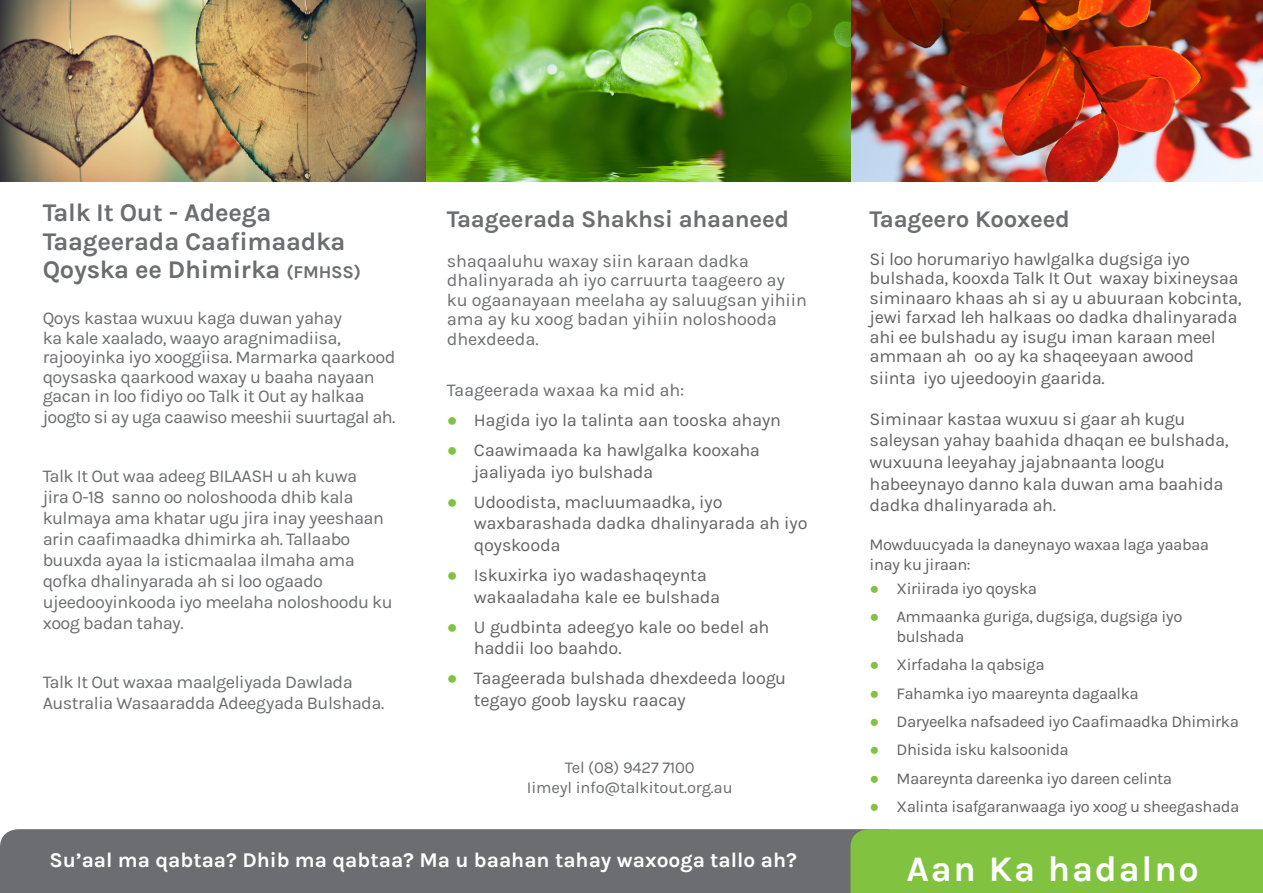
<style>
.page{position:relative;width:1263px;height:893px;background:#fff}
.page>*{position:absolute;margin:0;border:0;box-sizing:border-box;transform-origin:0 0}
.text{font:700 36px "Karla";letter-spacing:.05em;color:#fff}
.text-2{font:700 25.5px/28.5px "Karla";letter-spacing:-.01em;color:#6c6d70}
.Bullet_Green_HM{font:700 24px "Karla";letter-spacing:-.01em;color:#6c6d70}
.text-3{font:700 24px "Karla";letter-spacing:-.01em;color:#6c6d70}
.text-4{font:700 21px "Karla";color:#fff}
.Bullet_Green_HM-2{font:18px/21.6px "Karla";letter-spacing:-.02em;color:#636366}
.text-5{font:18px/21px "Karla";letter-spacing:-.03em;color:#6c6d70}
.Bullet_Green_HM-3{font:18px/19.5px "Karla";letter-spacing:-.01em;color:#6c6d70}
.text-6{font:16.5px/19.8px "Karla";letter-spacing:-.03em;color:#636366}
.Bullet_Green_HM-4{font:16.5px "Karla";letter-spacing:-.01em;color:#6c6d70}
.s1{font-size:18px}
.s2{font-family:"Arial";color:#81c340}
</style>
<div class="page">
<div style="left:0;top:829px;width:850px;height:64px;background:#6c6d70"></div>
<div style="left:850px;top:829px;width:413px;height:64px;background:#81c340"></div>
<img style="left:0;top:0;width:1263px;height:181px">
<p class="text-2" style="left:43px;top:198px;width:320px">Talk It Out - Adeega<br>Taageerada Caafimaadka<br>Qoyska ee Dhimirka <span class="s1">(FMHSS)</span></p>
<p class="text-5" style="left:43px;top:309px;width:354px;line-height:19.8px">Qoys kastaa wuxuu kaga duwan yahay<br>ka kale xaalado, waayo aragnimadiisa, rajooyinka iyo xooggiisa. Marmarka qaarkood qoysaska qaarkood waxay u baaha nayaan gacan in loo fidiyo oo Talk it Out ay halkaa joogto si ay uga caawiso meeshii suurtagal ah.</p>
<p class="text-5" style="left:43px;top:466px;width:352px">Talk It Out waa adeeg BILAASH u ah kuwa<br>jira 0-18 sanno oo noloshooda dhib kala kulmaya ama khatar ugu jira inay yeeshaan arin caafimaadka dhimirka ah. Tallaabo buuxda ayaa la isticmaalaa ilmaha ama qofka dhalinyarada ah si loo ogaado ujeedooyinkooda iyo meelaha noloshoodu ku xoog badan tahay.</p>
<p class="text-5" style="left:43px;top:672px;width:343px">Talk It Out waxaa maalgeliyada Dawlada<br>Australia Wasaaradda Adeegyada Bulshada.</p>
<p class="Bullet_Green_HM" style="left:447px;top:205px;width:344px">Taageerada Shakhsi ahaaneed</p>
<p class="Bullet_Green_HM-3" style="left:447px;top:251px;width:361px">shaqaaluhu waxay siin karaan dadka dhalinyarada ah iyo carruurta taageero ay ku ogaanayaan meelaha ay saluugsan yihiin ama ay ku xoog badan yihiin noloshooda dhexdeeda.</p>
<p class="Bullet_Green_HM-3" style="left:447px;top:380px;width:239px">Taageerada waxaa ka mid ah:</p>
<p class="Bullet_Green_HM-2" style="left:447px;top:409px;width:336px"><span class="s2">●</span> Hagida iyo la talinta aan tooska ahayn</p>
<p class="Bullet_Green_HM-2" style="left:474px;top:439px;width:287px;text-indent:-27px"><span class="s2">●</span> Caawimaada ka hawlgalka kooxaha jaaliyada iyo bulshada</p>
<p class="Bullet_Green_HM-2" style="left:474px;top:491px;width:335px;text-indent:-27px"><span class="s2">●</span> Udoodista, macluumaadka, iyo waxbarashada dadka dhalinyarada ah iyo qoyskooda</p>
<p class="Bullet_Green_HM-2" style="left:474px;top:564px;width:248px;text-indent:-27px"><span class="s2">●</span> Iskuxirka iyo wadashaqeynta wakaaladaha kale ee bulshada</p>
<p class="Bullet_Green_HM-2" style="left:474px;top:616px;width:297px;text-indent:-27px"><span class="s2">●</span> U gudbinta adeegyo kale oo bedel ah haddii loo baahdo.</p>
<p class="Bullet_Green_HM-2" style="left:474px;top:668px;width:314px;text-indent:-27px"><span class="s2">●</span> Taageerada bulshada dhexdeeda loogu tegayo goob laysku raacay</p>
<p class="Bullet_Green_HM-4" style="left:565px;top:758px;width:131px">Tel (08) 9427 7100</p>
<p class="Bullet_Green_HM-4" style="left:527px;top:778px;width:207px">Iimeyl info@talkitout.org.au</p>
<p class="text-4" style="left:49px;top:848px;width:749px">Su’aal ma qabtaa? Dhib ma qabtaa? Ma u baahan tahay waxooga tallo ah?</p>
<p class="text-3" style="left:870px;top:205px;width:202px">Taageero Kooxeed</p>
<p class="Bullet_Green_HM-2" style="left:870px;top:249px;width:373px;line-height:19.5px">Si loo horumariyo hawlgalka dugsiga iyo bulshada, kooxda Talk It Out waxay bixineysaa siminaaro khaas ah si ay u abuuraan kobcinta, jewi farxad leh halkaas oo dadka dhalinyarada ahi ee bulshadu ay isugu iman karaan meel ammaan ah oo ay ka shaqeeyaan awood</p>
<p class="Bullet_Green_HM-2" style="left:870px;top:367px;width:237px">siinta iyo ujeedooyin gaarida.</p>
<p class="Bullet_Green_HM-2" style="left:870px;top:408px;width:360px">Siminaar kastaa wuxuu si gaar ah kugu saleysan yahay baahida dhaqan ee bulshada, wuxuuna leeyahay jajabnaanta loogu habeeynayo danno kala duwan ama baahida dadka dhalinyarada ah.</p>
<p class="text-6" style="left:870px;top:535px;width:341px">Mowduucyada la daneynayo waxaa laga yaabaa inay ku jiraan:</p>
<p class="text-6" style="left:870px;top:579px;width:169px"><span class="s2">●</span> Xiriirada iyo qoyska</p>
<p class="text-6" style="left:897px;top:607px;width:287px;text-indent:-27px"><span class="s2">●</span> Ammaanka guriga, dugsiga, dugsiga iyo bulshada</p>
<p class="text-6" style="left:870px;top:655px;width:176px"><span class="s2">●</span> Xirfadaha la qabsiga</p>
<p class="text-6" style="left:870px;top:684px;width:271px"><span class="s2">●</span> Fahamka iyo maareynta dagaalka</p>
<p class="text-6" style="left:870px;top:712px;width:371px"><span class="s2">●</span> Daryeelka nafsadeed iyo Caafimaadka Dhimirka</p>
<p class="text-6" style="left:870px;top:740px;width:201px"><span class="s2">●</span> Dhisida isku kalsoonida</p>
<p class="text-6" style="left:870px;top:769px;width:304px"><span class="s2">●</span> Maareynta dareenka iyo dareen celinta</p>
<p class="text-6" style="left:870px;top:797px;width:371px"><span class="s2">●</span> Xalinta isafgaranwaaga iyo xoog u sheegashada</p>
<p class="text" style="left:906px;top:848px;width:294px">Aan Ka hadalno</p>
</div>
